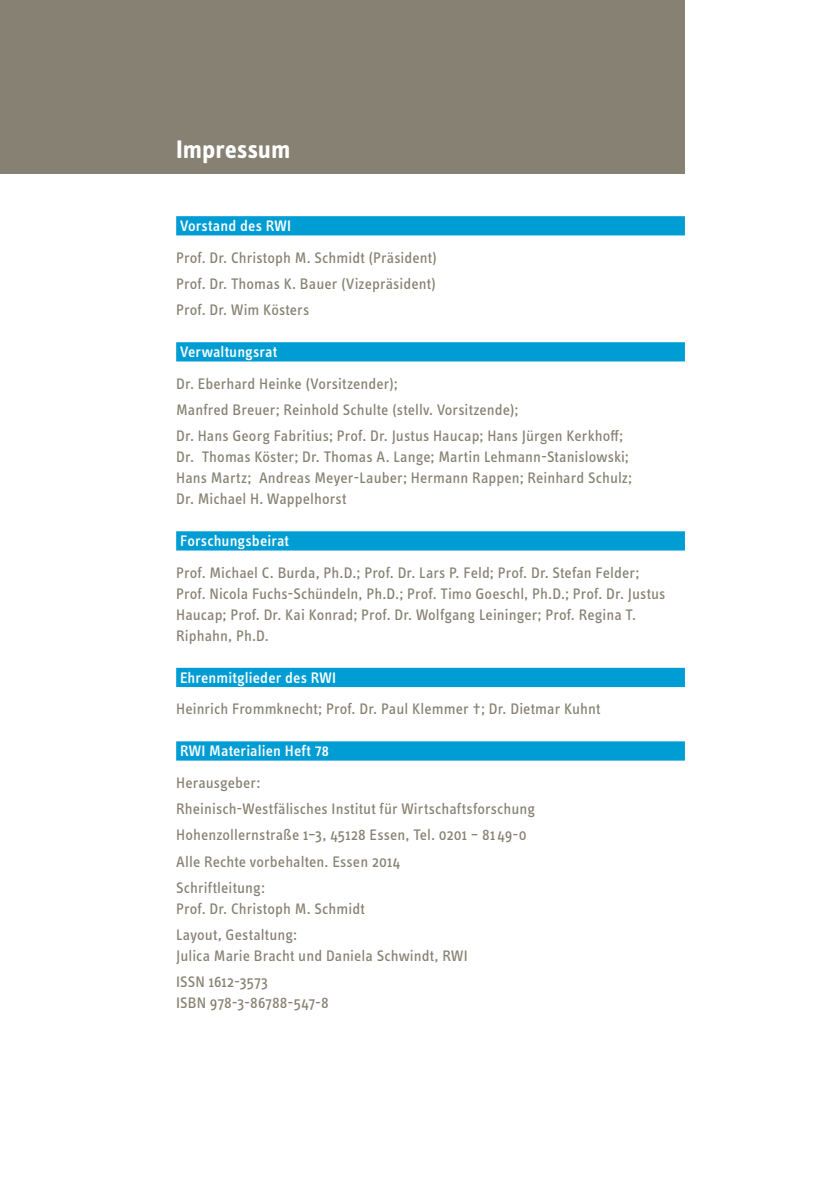
<style>
.page{position:relative;width:814px;height:1181px;background:#fff}
.page>*{position:absolute;margin:0;border:0;box-sizing:border-box;transform-origin:0 0}
.t1{font:700 26.25px "Info OT Text";color:#fff}
.t2{font:15.75px/26.2px "Info OT Text";letter-spacing:.005em;color:#868172}
.t3{font:500 15.75px "Info OT Text";letter-spacing:.005em;color:#fff}
</style>
<div class="page">
<div style="left:0;top:0;width:685px;height:174px;background:#868172"></div>
<div style="left:176px;top:216px;width:509px;height:19px;background:#009dd4"></div>
<div style="left:176px;top:342px;width:509px;height:19px;background:#009dd4"></div>
<div style="left:176px;top:531px;width:509px;height:19px;background:#009dd4"></div>
<div style="left:176px;top:668px;width:509px;height:19px;background:#009dd4"></div>
<div style="left:176px;top:741px;width:509px;height:19px;background:#009dd4"></div>
<h1 class="t1" style="left:176px;top:133px;width:116px">Impressum</h1>
<p class="t3" style="left:180px;top:216px;width:113px">Vorstand des RWI</p>
<p class="t2" style="left:176px;top:244px;width:262px;text-align:justify">Prof. Dr. Christoph M. Schmidt (Präsident)<br>Prof. Dr. Thomas K. Bauer (Vizepräsident)<br>Prof. Dr. Wim Kösters</p>
<p class="t3" style="left:180px;top:342px;width:99px">Verwaltungsrat</p>
<p class="t2" style="left:176px;top:370px;width:448px">Dr. Eberhard Heinke (Vorsitzender);<br>Manfred Breuer; Reinhold Schulte (stellv. Vorsitzende);<br>Dr. Hans Georg Fabritius; Prof. Dr. Justus Haucap; Hans Jürgen Kerkhoff;</p>
<p class="t2" style="left:176px;top:446px;width:457px;line-height:21px">Dr. Thomas Köster; Dr. Thomas A. Lange; Martin Lehmann-Stanislowski;<br>Hans Martz; Andreas Meyer-Lauber; Hermann Rappen; Reinhard Schulz;<br>Dr. Michael H. Wappelhorst</p>
<p class="t3" style="left:180px;top:531px;width:110px">Forschungsbeirat</p>
<p class="t2" style="left:176px;top:561px;width:490px;line-height:21px">Prof. Michael C. Burda, Ph.D.; Prof. Dr. Lars P. Feld; Prof. Dr. Stefan Felder; Prof. Nicola Fuchs-Schündeln, Ph.D.; Prof. Timo Goeschl, Ph.D.; Prof. Dr. Justus Haucap; Prof. Dr. Kai Konrad; Prof. Dr. Wolfgang Leininger; Prof. Regina T.<br>Riphahn, Ph.D.</p>
<p class="t3" style="left:180px;top:668px;width:157px">Ehrenmitglieder des RWI</p>
<p class="t2" style="left:176px;top:695px;width:426px">Heinrich Frommknecht; Prof. Dr. Paul Klemmer †; Dr. Dietmar Kuhnt</p>
<p class="t3" style="left:180px;top:741px;width:150px">RWI Materialien Heft 78</p>
<p class="t2" style="left:176px;top:769px;width:360px">Herausgeber:<br>Rheinisch-Westfälisches Institut für Wirtschaftsforschung Hohenzollernstraße 1–3, 45128 Essen, Tel. 0201 – 81 49-0<br>Alle Rechte vorbehalten. Essen 2014<br>Schriftleitung:</p>
<p class="t2" style="left:176px;top:895px;width:190px">Prof. Dr. Christoph M. Schmidt<br>Layout, Gestaltung:</p>
<p class="t2" style="left:176px;top:942px;width:293px">Julica Marie Bracht und Daniela Schwindt, RWI<br>ISSN 1612-3573</p>
<p class="t2" style="left:176px;top:989px;width:154px">ISBN 978-3-86788-547-8</p>
</div>
